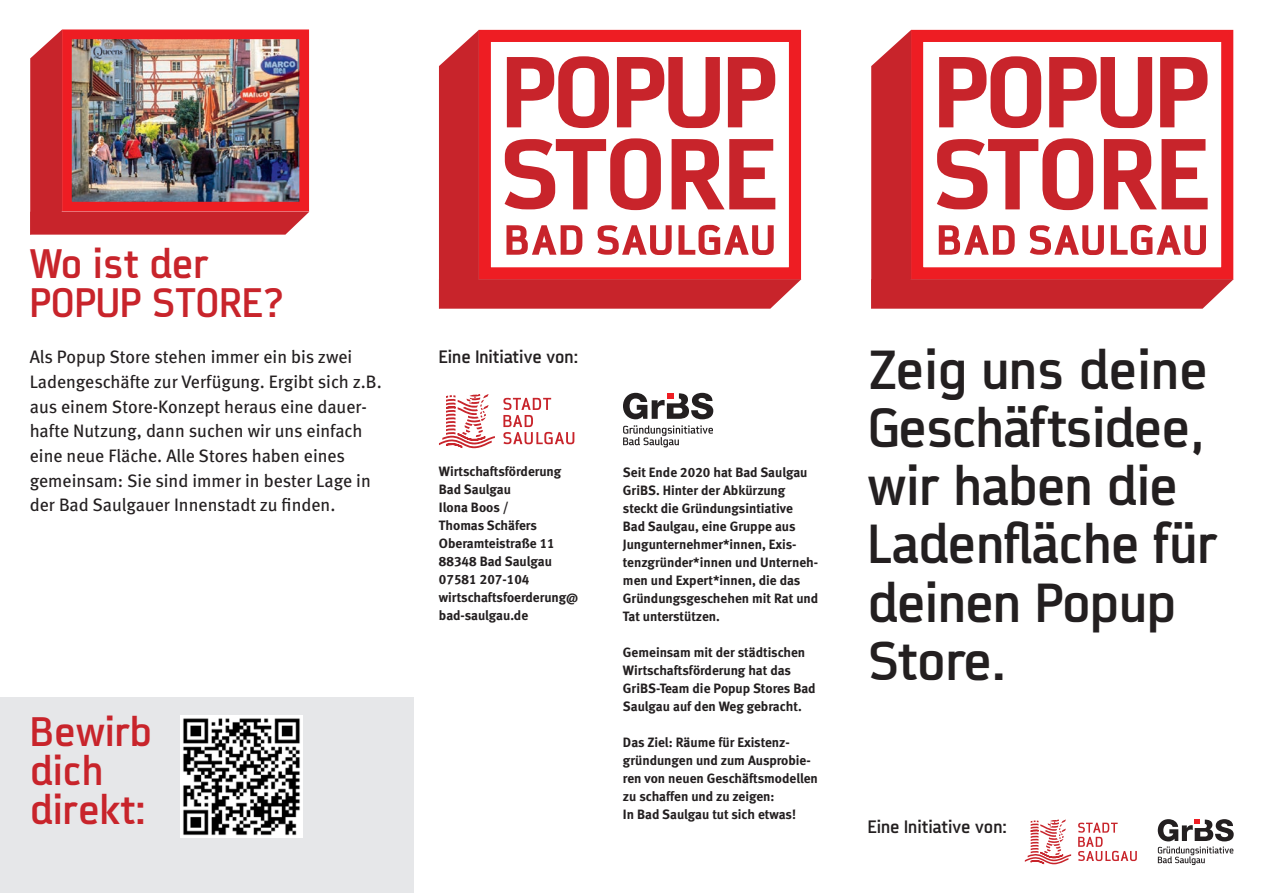
<style>
.page{position:relative;width:1263px;height:893px;background:#fff}
.page>*{position:absolute;margin:0;border:0;box-sizing:border-box;transform-origin:0 0}
.t1{font:700 48px/58.2px "Diwa";letter-spacing:-.01em;color:#231f20}
.t2{font:700 36px/39px "Diwa";color:#c8242b}
.t3{font:18px/24.6px "Meta Book LF";color:#231f20}
.t4{font:700 15.75px "Diwa";color:#231f20}
.t5{font:13.5px/18px "Meta Bold LF";color:#231f20}
</style>
<div class="page">
<div style="left:0;top:697px;width:413px;height:196px;background:#e6e7e9"></div>
<svg style="left:1025px;top:819px;width:46px;height:45px"></svg>
<svg style="left:1078px;top:823px;width:59px;height:38px"></svg>
<svg style="left:1158px;top:819px;width:76px;height:46px"></svg>
<img style="left:30px;top:29px;width:279px;height:206px">
<svg style="left:623px;top:425px;width:90px;height:22px"></svg>
<svg style="left:623px;top:393px;width:90px;height:26px"></svg>
<svg style="left:439px;top:394px;width:56px;height:54px"></svg>
<svg style="left:503px;top:398px;width:71px;height:46px"></svg>
<img style="left:181px;top:715px;width:122px;height:123px">
<svg style="left:871px;top:30px;width:363px;height:279px"></svg>
<svg style="left:439px;top:30px;width:362px;height:279px"></svg>
<h2 class="t2" style="left:30px;top:245px;width:256px">Wo ist der<br>POPUP STORE?</h2>
<p class="t3" style="left:30px;top:345px;width:353px">Als Popup Store stehen immer ein bis zwei Ladengeschäfte zur Verfügung. Ergibt sich z.B. aus einem Store-Konzept heraus eine dauer&shy;hafte Nutzung, dann suchen wir uns einfach eine neue Fläche. Alle Stores haben eines gemeinsam: Sie sind immer in bester Lage in der Bad Saulgauer Innenstadt zu finden.</p>
<h2 class="t2" style="left:30px;top:712px;width:123px">Bewirb dich direkt:</h2>
<p class="t4" style="left:439px;top:347px;width:141px">Eine Initiative von:</p>
<p class="t5" style="left:439px;top:462px;width:141px">Wirtschaftsförderung<br>Bad Saulgau<br>Ilona Boos /<br>Thomas Schäfers<br>Oberamteistraße 11<br>88348 Bad Saulgau<br>07581 207-104 wirtschaftsfoerderung@ bad-saulgau.de</p>
<p class="t5" style="left:623px;top:463px;width:197px">Seit Ende 2020 hat Bad Saulgau<br>GriBS. Hinter der Abkürzung steckt die Gründungsintiative<br>Bad Saulgau, eine Gruppe aus<br>Jungunternehmer*innen, Exis&shy;tenzgründer*innen und Unterneh&shy;men und Expert*innen, die das<br>Gründungsgeschehen mit Rat und<br>Tat unterstützen.</p>
<p class="t5" style="left:623px;top:643px;width:194px">Gemeinsam mit der städtischen<br>Wirtschaftsförderung hat das<br>GriBS-Team die Popup Stores Bad<br>Saulgau auf den Weg gebracht.</p>
<p class="t5" style="left:623px;top:733px;width:196px">Das Ziel: Räume für Existenz&shy;gründungen und zum Ausprobie&shy;ren von neuen Geschäftsmodellen zu schaffen und zu zeigen:<br>In Bad Saulgau tut sich etwas!</p>
<h1 class="t1" style="left:868px;top:341px;width:351px">Zeig uns deine<br>Geschäftsidee, wir haben die<br>Ladenfläche für deinen Popup<br>Store.</h1>
<p class="t4" style="left:868px;top:817px;width:141px">Eine Initiative von:</p>
</div>
